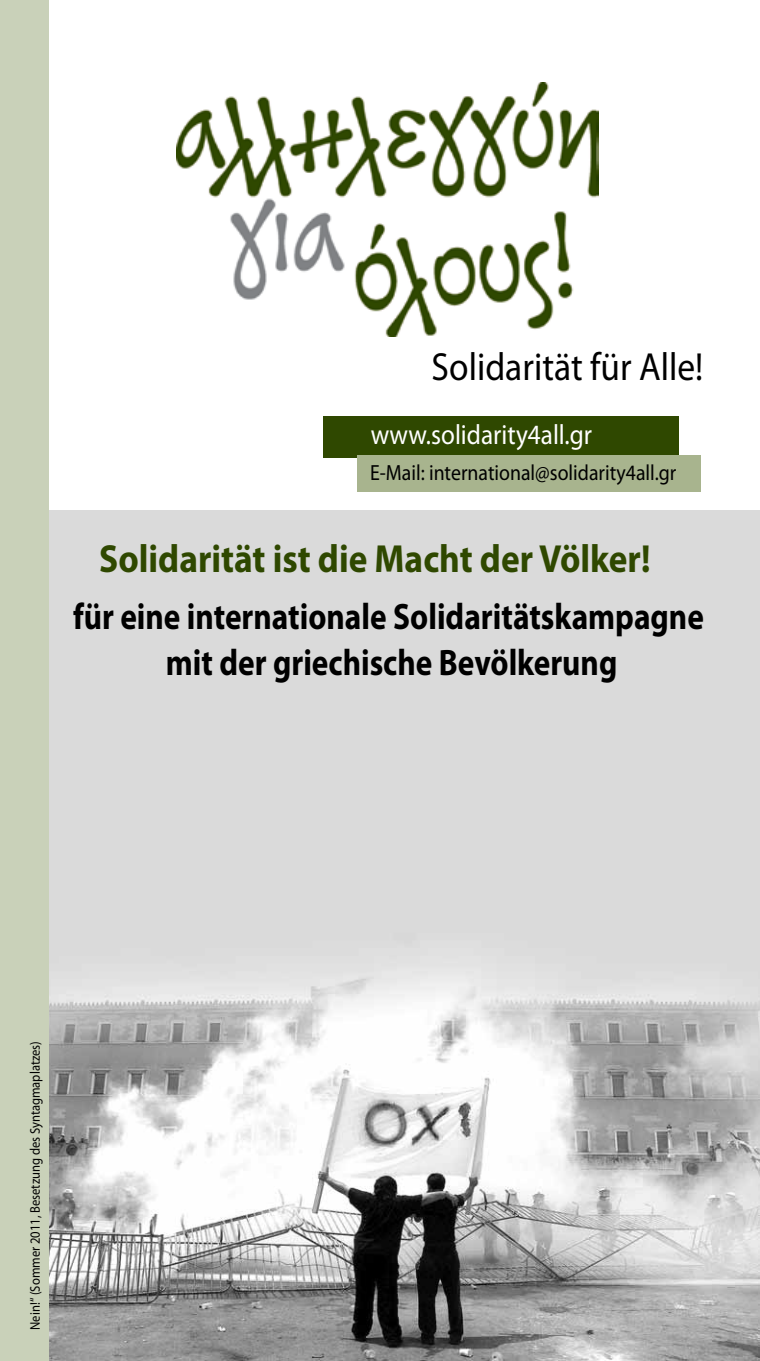
<style>
.page{position:relative;width:760px;height:1361px;background:#fff}
.page>*{position:absolute;margin:0;border:0;box-sizing:border-box;transform-origin:0 0}
.t1{font:700 39.4px "Myriad Pro";color:#2f4800;scale:.9 1}
.t2{font:39.4px "Myriad Pro";color:#000;scale:.9 1}
.t3{font:700 37px/46.4px "Myriad Pro";color:#000;text-align:center;scale:.85 1}
.t4{font:28px "Myriad Pro";color:#fff;scale:.9 1}
.t5{font:22px "Myriad Pro";color:#000;scale:.9 1}
.t6{font:14px "Myriad Pro";color:#000;scale:.9 1}
</style>
<div class="page">
<img style="left:48px;top:510px;width:712px;height:851px">
<div style="left:0;top:0;width:48px;height:1361px;background:#c9d1b9"></div>
<div style="left:323px;top:417px;width:356px;height:41px;background:#2f4800"></div>
<div style="left:357px;top:455px;width:343px;height:36px;background:#a8b48e"></div>
<img style="left:176px;top:82px;width:422px;height:254px">
<p class="t2" style="left:431px;top:342px;width:303px">Solidarität für Alle!</p>
<p class="t4" style="left:371px;top:418px;width:247px">www.solidarity4all.gr</p>
<p class="t5" style="left:370px;top:459px;width:342px">E-Mail: international@solidarity4all.gr</p>
<p class="t1" style="left:99px;top:533px;width:614px">Solidarität ist die Macht der Völker!</p>
<p class="t3" style="left:73px;top:592px;width:743px">für eine internationale Solidaritätskampagne mit der griechische Bevölkerung</p>
<p class="t6" style="left:26px;top:1329px;width:322px;rotate:-90deg">Nein!“ (Sommer 2011, Besetzung des Syntagmaplatzes)</p>
</div>
